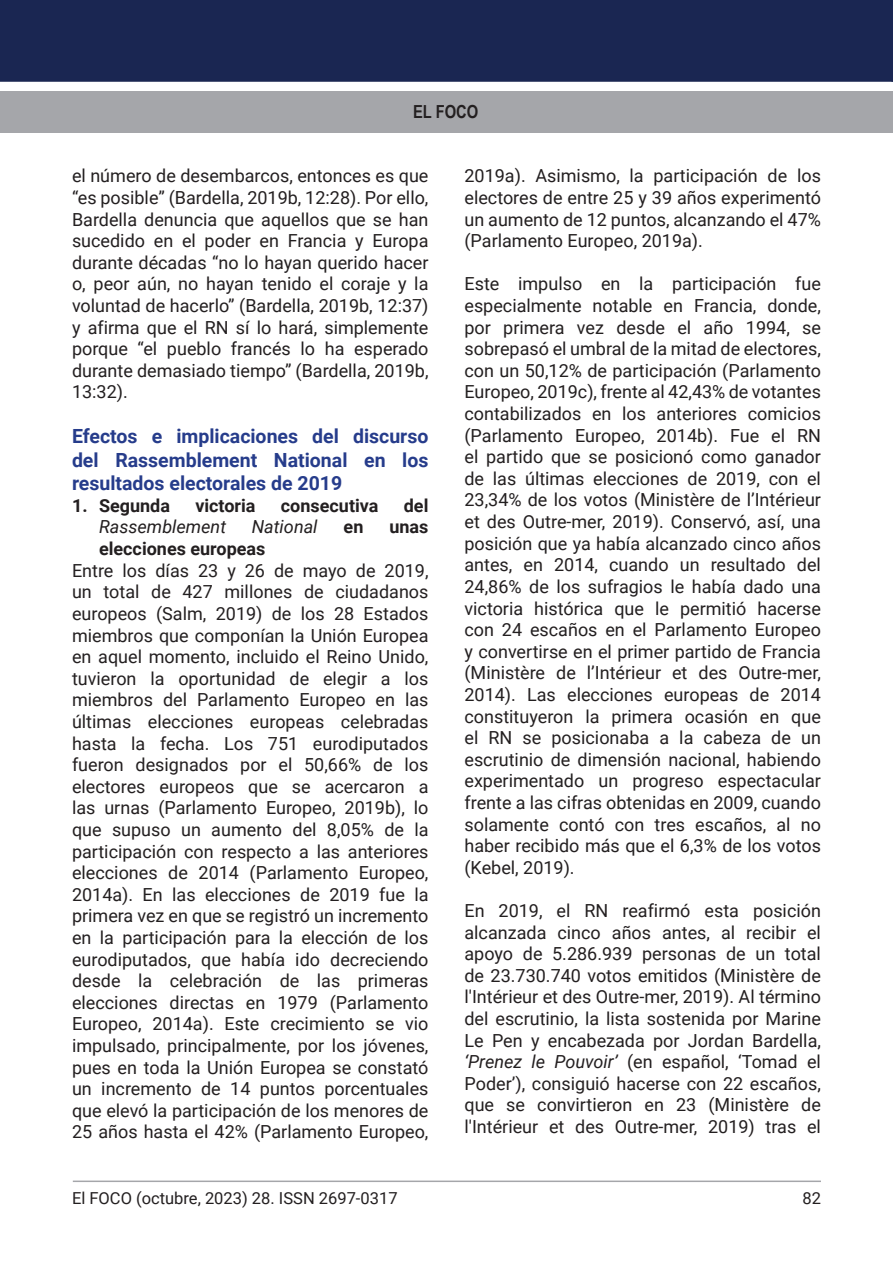
<style>
.page{position:relative;width:893px;height:1263px;background:#fff}
.page>*{position:absolute;margin:0;border:0;box-sizing:border-box;transform-origin:0 0}
.t1{font:700 19.5px/23.4px "Roboto";color:#263c8b;text-align:justify}
.t2{font:18px/21.6px "Roboto";color:#231f20;text-align:justify}
.t3{font:700 18px "Roboto";color:#231f20}
.t4{font:italic 18px "Roboto";color:#231f20}
.t5{font:700 18px "Arial Narrow";color:#231f20}
.t6{font:16.5px "Roboto";color:#231f20}
.s1{font-style:italic}
</style>
<div class="page">
<div style="left:0;top:0;width:893px;height:82px;background:#1a2652;border:2px solid #1a2652"></div>
<svg style="left:891px;top:0;width:2px;height:82px"></svg>
<hr style="left:892px;top:91px;width:1px;height:41px;background:#a5a6aa">
<div style="left:0;top:91px;width:892px;height:41px;background:#a5a6aa"></div>
<hr style="left:73px;top:1180px;width:748px;height:2px;background:#a5a6aa">
<p class="t5" style="left:413px;top:98px;width:67px">EL FOCO</p>
<p class="t2" style="left:72px;top:165px;width:358px">el número de desembarcos, entonces es que “es posible” (Bardella, 2019b, 12:28). Por ello, Bardella denuncia que aquellos que se han sucedido en el poder en Francia y Europa durante décadas “no lo hayan querido hacer o, peor aún, no hayan tenido el coraje y la voluntad de hacerlo” (Bardella, 2019b, 12:37) y afirma que el RN sí lo hará, simplemente porque “el pueblo francés lo ha esperado durante demasiado tiempo” (Bardella, 2019b, 13:32).</p>
<p class="t1" style="left:72px;top:424px;width:358px">Efectos e implicaciones del discurso del Rassemblement National en los resultados electorales de 2019</p>
<p class="t3" style="left:72px;top:493px;width:100px">1. Segunda</p>
<p class="t3" style="left:195px;top:493px;width:62px">victoria</p>
<p class="t3" style="left:281px;top:493px;width:99px">consecutiva</p>
<p class="t3" style="left:404px;top:493px;width:26px">del</p>
<p class="t4" style="left:99px;top:514px;width:129px">Rassemblement</p>
<p class="t4" style="left:252px;top:514px;width:67px">National</p>
<p class="t3" style="left:344px;top:514px;width:21px">en</p>
<p class="t3" style="left:389px;top:514px;width:41px">unas</p>
<p class="t3" style="left:99px;top:536px;width:168px">elecciones europeas</p>
<p class="t2" style="left:72px;top:559px;width:358px">Entre los días 23 y 26 de mayo de 2019, un total de 427 millones de ciudadanos europeos (Salm, 2019) de los 28 Estados miembros que componían la Unión Europea en aquel momento, incluido el Reino Unido, tuvieron la oportunidad de elegir a los miembros del Parlamento Europeo en las últimas elecciones europeas celebradas hasta la fecha. Los 751 eurodiputados fueron designados por el 50,66% de los electores europeos que se acercaron a las urnas (Parlamento Europeo, 2019b), lo que supuso un aumento del 8,05% de la participación con respecto a las anteriores elecciones de 2014 (Parlamento Europeo, 2014a). En las elecciones de 2019 fue la primera vez en que se registró un incremento en la participación para la elección de los eurodiputados, que había ido decreciendo desde la celebración de las primeras elecciones directas en 1979 (Parlamento Europeo, 2014a). Este crecimiento se vio impulsado, principalmente, por los jóvenes, pues en toda la Unión Europea se constató un incremento de 14 puntos porcentuales que elevó la participación de los menores de 25 años hasta el 42% (Parlamento Europeo,</p>
<p class="t2" style="left:464px;top:165px;width:358px">2019a). Asimismo, la participación de los electores de entre 25 y 39 años experimentó un aumento de 12 puntos, alcanzando el 47% (Parlamento Europeo, 2019a).</p>
<p class="t2" style="left:464px;top:273px;width:358px">Este impulso en la participación fue especialmente notable en Francia, donde, por primera vez desde el año 1994, se sobrepasó el umbral de la mitad de electores, con un 50,12% de participación (Parlamento Europeo, 2019c), frente al 42,43% de votantes contabilizados en los anteriores comicios (Parlamento Europeo, 2014b). Fue el RN el partido que se posicionó como ganador de las últimas elecciones de 2019, con el 23,34% de los votos (Ministère de l’Intérieur et des Outre-mer, 2019). Conservó, así, una posición que ya había alcanzado cinco años antes, en 2014, cuando un resultado del 24,86% de los sufragios le había dado una victoria histórica que le permitió hacerse con 24 escaños en el Parlamento Europeo y convertirse en el primer partido de Francia (Ministère de l’Intérieur et des Outre-mer, 2014). Las elecciones europeas de 2014 constituyeron la primera ocasión en que el RN se posicionaba a la cabeza de un escrutinio de dimensión nacional, habiendo experimentado un progreso espectacular frente a las cifras obtenidas en 2009, cuando solamente contó con tres escaños, al no haber recibido más que el 6,3% de los votos (Kebel, 2019).</p>
<p class="t2" style="left:464px;top:899px;width:358px">En 2019, el RN reafirmó esta posición alcanzada cinco años antes, al recibir el apoyo de 5.286.939 personas de un total de 23.730.740 votos emitidos (Ministère de l'Intérieur et des Outre-mer, 2019). Al término del escrutinio, la lista sostenida por Marine Le Pen y encabezada por Jordan Bardella, <span class="s1">‘Prenez le Pouvoir’</span> (en español, ‘Tomad el Poder’), consiguió hacerse con 22 escaños, que se convirtieron en 23 (Ministère de l'Intérieur et des Outre-mer, 2019) tras el</p>
<p class="t6" style="left:72px;top:1186px;width:327px">El FOCO (octubre, 2023) 28. ISSN 2697-0317</p>
<p class="t6" style="left:802px;top:1186px;width:20px">82</p>
</div>
